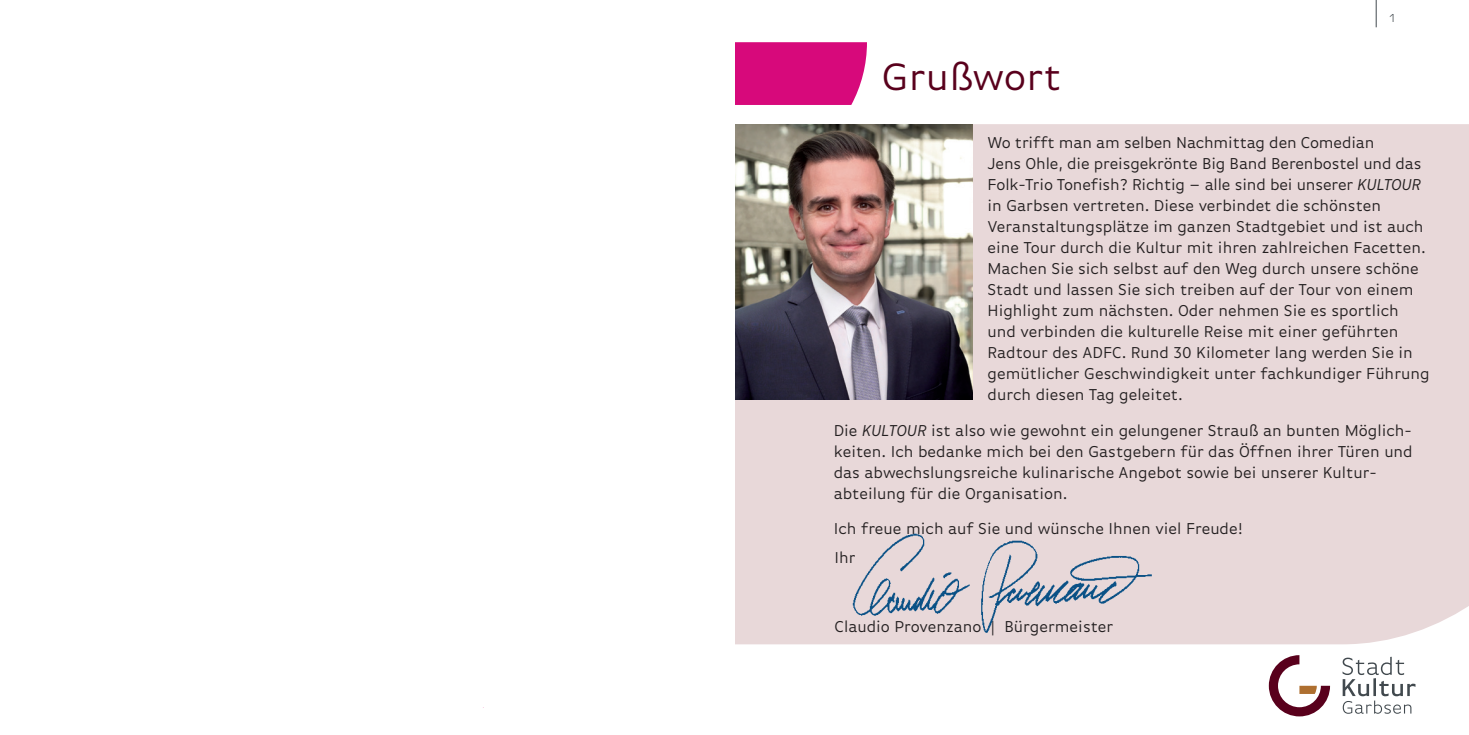
<style>
.page{position:relative;width:1469px;height:735px;background:#fff}
.page>*{position:absolute;margin:0;border:0;box-sizing:border-box;transform-origin:0 0}
.t1{font:40.25px "Basic Gothic Pro";color:#59001c}
.t2{font:16.62px/21px "Basic Gothic Pro";color:#231f20}
.t3{font:300 12.25px "Basic Gothic Pro";color:#41494e}
.s1{font-style:italic}
</style>
<div class="page">
<div style="left:735px;top:124px;width:733px;height:520px;background:#e8d8d9"></div>
<img style="left:735px;top:124px;width:237px;height:275px">
<img style="left:837px;top:528px;width:329px;height:107px">
<svg style="left:1375px;top:0;width:1px;height:27px"></svg>
<svg style="left:1342px;top:656px;width:73px;height:57px"></svg>
<svg style="left:1268px;top:655px;width:61px;height:61px"></svg>
<div style="left:735px;top:42px;width:132px;height:63px;background:#d7097b"></div>
<h1 class="t1" style="left:882px;top:54px;width:181px">Grußwort</h1>
<p class="t3" style="left:1389px;top:11px;width:7px">1</p>
<p class="t2" style="left:987px;top:132px;width:443px">Wo trifft man am selben Nachmittag den Comedian<br>Jens Ohle, die preisgekrönte Big Band Berenbostel und das Folk-Trio Tonefish? Richtig – alle sind bei unserer <span class="s1">KULTOUR </span>in Garbsen vertreten. Diese verbindet die schönsten Veranstaltungsplätze im ganzen Stadtgebiet und ist auch eine Tour durch die Kultur mit ihren zahlreichen Facetten.<br>Machen Sie sich selbst auf den Weg durch unsere schöne Stadt und lassen Sie sich treiben auf der Tour von einem Highlight zum nächsten. Oder nehmen Sie es sportlich und verbinden die kulturelle Reise mit einer geführten Radtour des ADFC. Rund 30 Kilometer lang werden Sie in gemütlicher Geschwindigkeit unter fachkundiger Führung durch diesen Tag geleitet.</p>
<p class="t2" style="left:833px;top:419px;width:580px">Die <span class="s1">KULTOUR</span> ist also wie gewohnt ein gelungener Strauß an bunten Möglich&shy;keiten. Ich bedanke mich bei den Gastgebern für das Öffnen ihrer Türen und das abwechslungsreiche kulinarische Angebot sowie bei unserer Kultur&shy;abteilung für die Organisation.</p>
<p class="t2" style="left:833px;top:513px;width:410px;line-height:29.6px">Ich freue mich auf Sie und wünsche Ihnen viel Freude!<br>Ihr</p>
<p class="t2" style="left:834px;top:615px;width:280px">Claudio Provenzano | Bürgermeister</p>
</div>
